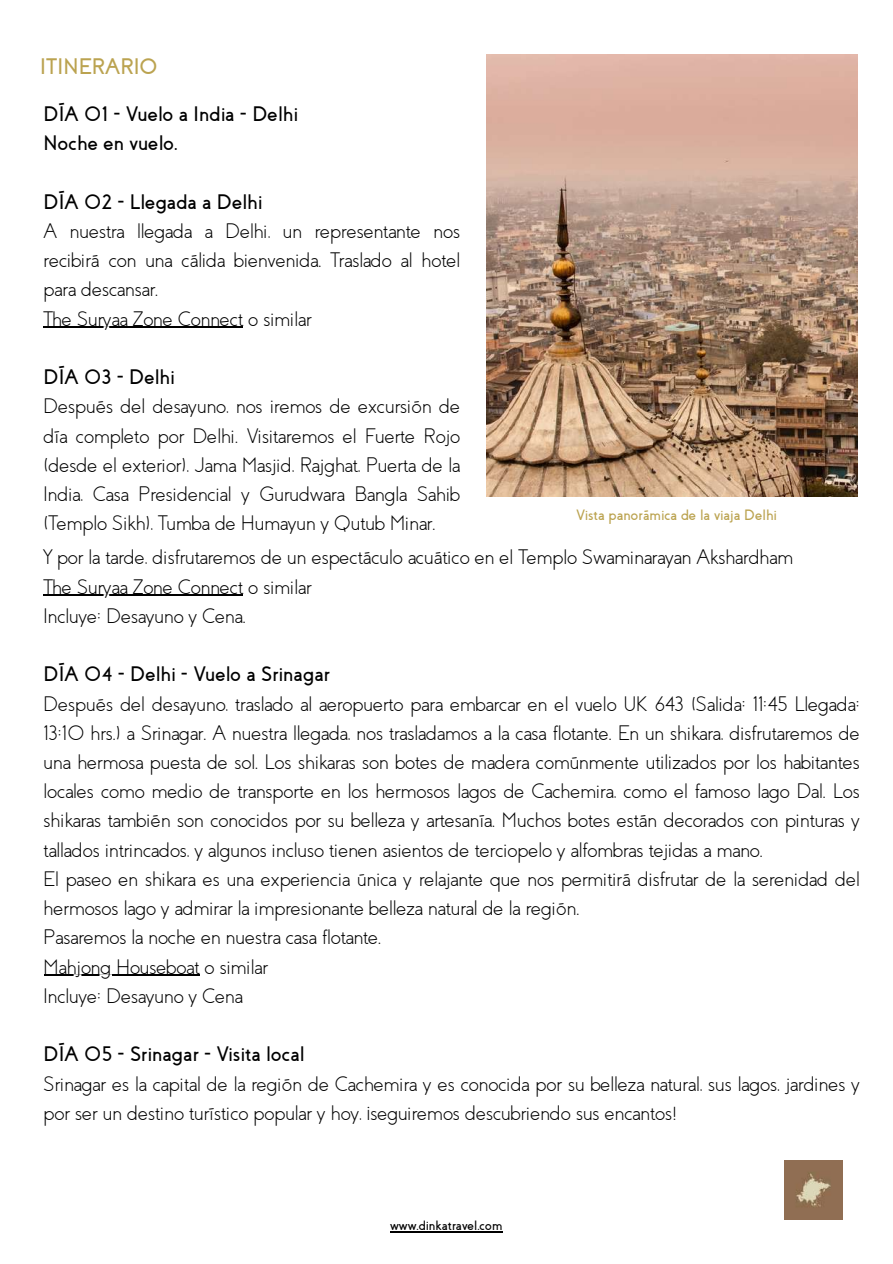
<style>
.page{position:relative;width:893px;height:1264px;background:#fff}
.page>*{position:absolute;margin:0;border:0;box-sizing:border-box;transform-origin:0 0}
.t1{font:700 22.5px "Coves";color:#bba350}
.t2{font:300 21px/29.2px "Coves";color:#000}
.t3{font:700 21px/29.2px "Coves";color:#000}
.t4{font:700 15px "Coves";color:#bba350}
.t5{font:700 13.5px "Coves";color:#000}
</style>
<div class="page">
<img style="left:486px;top:55px;width:371px;height:442px">
<hr style="left:44px;top:594px;width:199px;height:2px;background:#000">
<hr style="left:44px;top:974px;width:155px;height:1px;background:#000">
<img style="left:784px;top:1160px;width:58px;height:58px">
<hr style="left:44px;top:327px;width:199px;height:1px;background:#000">
<hr style="left:390px;top:1230px;width:112px;height:2px;background:#000">
<p class="t1" style="left:40px;top:55px;width:119px">ITINERARIO</p>
<p class="t3" style="left:44px;top:100px;width:256px">DÍA 01 - Vuelo a India - Delhi<br>Noche en vuelo.</p>
<p class="t3" style="left:44px;top:187px;width:220px">DÍA 02 - Llegada a Delhi</p>
<p class="t2" style="left:44px;top:217px;width:418px">A nuestra llegada a Delhi, un representante nos recibirá con una cálida bienvenida. Traslado al hotel para descansar.<br>The Suryaa Zone Connect o similar</p>
<p class="t3" style="left:44px;top:363px;width:133px">DÍA 03 - Delhi</p>
<p class="t2" style="left:44px;top:392px;width:418px;text-align:justify">Después del desayuno, nos iremos de excursión de día completo por Delhi. Visitaremos el Fuerte Rojo (desde el exterior), Jama Masjid, Rajghat, Puerta de la India, Casa Presidencial y Gurudwara Bangla Sahib (Templo Sikh), Tumba de Humayun y Qutub Minar.</p>
<p class="t4" style="left:576px;top:507px;width:202px">Vista panorámica de la viaja Delhi</p>
<p class="t2" style="left:44px;top:543px;width:751px">Y por la tarde, disfrutaremos de un espectáculo acuático en el Templo Swaminarayan Akshardham<br>The Suryaa Zone Connect o similar<br>Incluye: Desayuno y Cena.</p>
<p class="t3" style="left:44px;top:660px;width:288px">DÍA 04 - Delhi - Vuelo a Srinagar</p>
<p class="t2" style="left:44px;top:689px;width:817px">Después del desayuno, traslado al aeropuerto para embarcar en el vuelo UK 643 (Salida: 11:45 Llegada:<br>13:10 hrs.) a Srinagar. A nuestra llegada, nos trasladamos a la casa flotante. En un shikara, disfrutaremos de una hermosa puesta de sol. Los shikaras son botes de madera comúnmente utilizados por los habitantes locales como medio de transporte en los hermosos lagos de Cachemira, como el famoso lago Dal. Los shikaras también son conocidos por su belleza y artesanía. Muchos botes están decorados con pinturas y tallados intrincados, y algunos incluso tienen asientos de terciopelo y alfombras tejidas a mano.<br>El paseo en shikara es una experiencia única y relajante que nos permitirá disfrutar de la serenidad del hermosos lago y admirar la impresionante belleza natural de la región.<br>Pasaremos la noche en nuestra casa flotante.<br>Mahjong Houseboat o similar<br>Incluye: Desayuno y Cena</p>
<p class="t3" style="left:44px;top:1040px;width:262px">DÍA 05 - Srinagar - Visita local</p>
<p class="t2" style="left:44px;top:1069px;width:817px">Srinagar es la capital de la región de Cachemira y es conocida por su belleza natural, sus lagos, jardines y por ser un destino turístico popular y hoy, ¡seguiremos descubriendo sus encantos!</p>
<p class="t5" style="left:390px;top:1218px;width:114px">www.dinkatravel.com</p>
</div>
